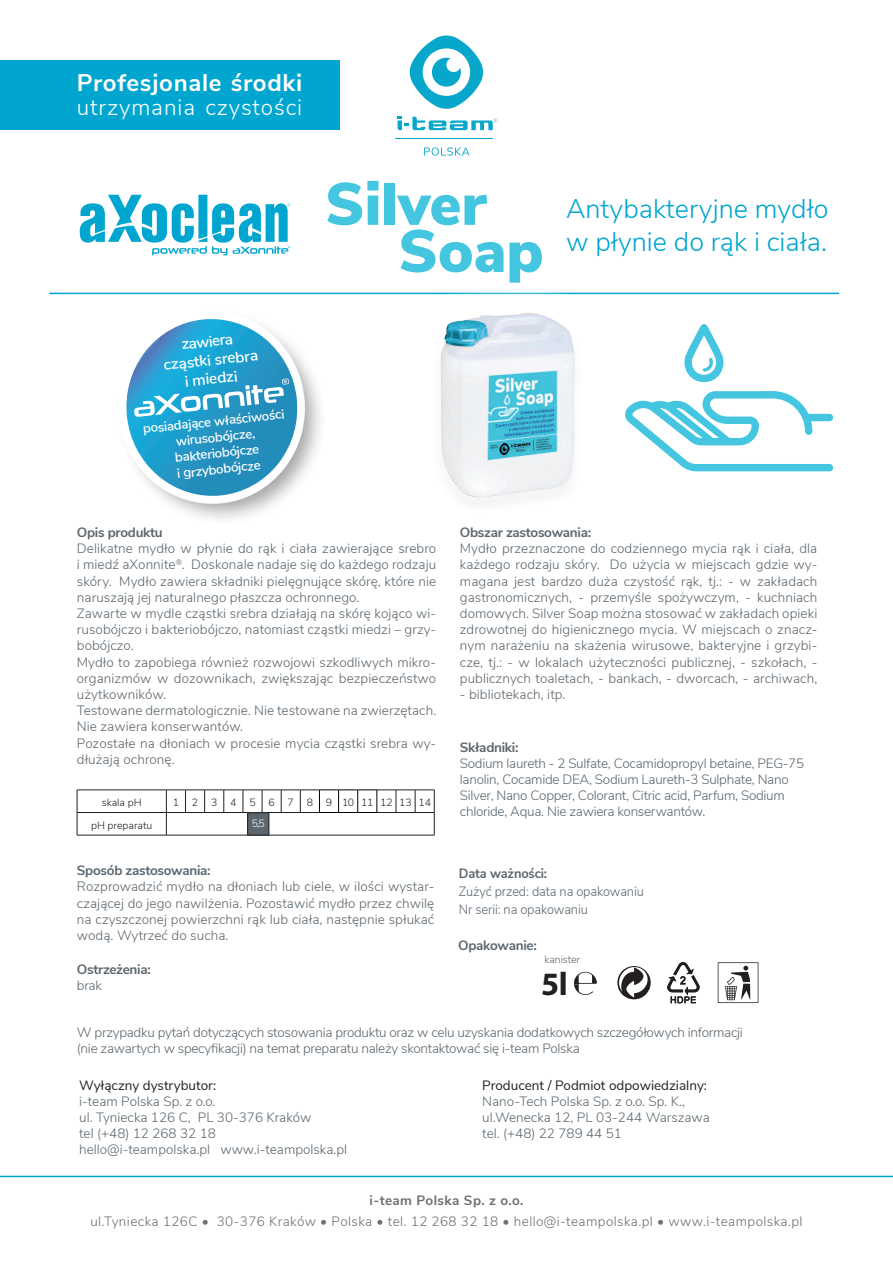
<style>
.page{position:relative;width:893px;height:1263px;background:#fff}
.page>*{position:absolute;margin:0;border:0;box-sizing:border-box;transform-origin:0 0}
.t1{font:900 59.55px/47.1px "Nunito Sans";color:#44c5e0}
.t2{font:700 32.7px "Myriad Pro";color:#231f20}
.t3{font:300 27px/32.4px "Nunito Sans";color:#00a6cf}
.t4{font:700 24px "Nunito Sans";letter-spacing:.03em;color:#fff}
.t5{font:300 22.5px "Nunito Sans";letter-spacing:.04em;color:#fff}
.t6{font:600 15.6px/18.6px "Nunito Sans";color:#fff;text-align:center}
.t7{font:300 13.5px/16.2px "Nunito Sans";color:#5b666e}
.t8{font:300 13.5px/16.2px "Nunito Sans";letter-spacing:-.02em;color:#5b666e}
.t9{font:300 13.5px "Nunito Sans";letter-spacing:.03em;color:#6d6e71}
.t10{font:700 13.5px "Nunito Sans";letter-spacing:-.02em;color:#5b666e}
.t11{font:13.5px "Nunito Sans";color:#231f20}
.t12{font:300 13.5px/18.3px "Nunito Sans";color:#5b666e;scale:.95 1}
.t13{font:700 13.5px "Nunito Sans";letter-spacing:.03em;color:#6d6e71}
.t14{font:700 13.5px "Nunito Sans";letter-spacing:-.02em;color:#5b666e;scale:.95 1}
.t15{font:600 13.35px/16px "Nunito Sans";color:#fff;text-align:center}
.t16{font:300 10.5px "Nunito Sans";color:#231f20}
.t17{font:300 10.5px "Nunito Sans";letter-spacing:-.01em;color:#5b666e}
.t18{font:300 10.5px "Nunito Sans";color:#fff}
</style>
<div class="page">
<div style="left:0;top:61px;width:340px;height:69px;background:#00a6cf"></div>
<svg style="left:410px;top:36px;width:73px;height:73px"></svg>
<hr style="left:395px;top:139px;width:98px;height:1px;background:#07a6cb">
<svg style="left:398px;top:116px;width:100px;height:14px"></svg>
<svg style="left:424px;top:147px;width:46px;height:9px"></svg>
<svg style="left:80px;top:195px;width:210px;height:60px"></svg>
<hr style="left:49px;top:293px;width:790px;height:1px;background:#00a6cf">
<div style="left:117px;top:310px;width:210px;height:216px;background:#231f20;opacity:.4"></div>
<svg style="left:117px;top:310px;width:195px;height:201px"></svg>
<div style="left:410px;top:282px;width:196px;height:246px;background:#fff"></div>
<img style="left:441px;top:313px;width:134px;height:184px">
<hr style="left:0;top:1176px;width:893px;height:1px;background:#00a6cf">
<svg style="left:625px;top:324px;width:208px;height:147px"></svg>
<hr style="left:77px;top:790px;width:89px;height:1px;background:#231f20">
<hr style="left:77px;top:812px;width:89px;height:1px;background:#231f20">
<svg style="left:77px;top:790px;width:1px;height:45px"></svg>
<hr style="left:77px;top:835px;width:89px;height:1px;background:#231f20">
<svg style="left:166px;top:790px;width:269px;height:46px"></svg>
<div style="left:248px;top:813px;width:21px;height:22px;background:#5b666e"></div>
<div style="left:247px;top:812px;width:22px;height:23px;border:1px solid #231f20"></div>
<svg style="left:617px;top:966px;width:34px;height:33px"></svg>
<svg style="left:574px;top:972px;width:23px;height:23px"></svg>
<svg style="left:667px;top:962px;width:33px;height:41px"></svg>
<svg style="left:718px;top:962px;width:40px;height:41px"></svg>
<h3 class="t4" style="left:77px;top:66px;width:227px">Profesjonale środki</h3>
<h3 class="t5" style="left:77px;top:91px;width:227px">utrzymania czystości</h3>
<p class="t6" style="left:161px;top:338px;width:96px;rotate:-6deg">zawiera cząstki srebra i miedzi</p>
<p class="t15" style="left:142px;top:420px;width:144px;rotate:-6deg">posiadające właściwości wirusobójcze, bakteriobójcze<br>i grzybobójcze</p>
<h1 class="t1" style="left:398px;top:185px;width:147px;text-indent:-73px">Silver<br>Soap</h1>
<h3 class="t3" style="left:566px;top:191px;width:264px">Antybakteryjne mydło w płynie do rąk i ciała.</h3>
<p class="t10" style="left:77px;top:522px;width:87px">Opis produktu</p>
<p class="t7" style="left:77px;top:540px;width:361px">Delikatne mydło w płynie do rąk i ciała zawierające srebro i miedź aXonnite<sup>®</sup>. Doskonale nadaje się do każdego rodzaju skóry. Mydło zawiera składniki pielęgnujące skórę, które nie naruszają jej naturalnego płaszcza ochronnego.<br>Zawarte w mydle cząstki srebra działają na skórę kojąco wi&shy;rusobójczo i bakteriobójczo, natomiast cząstki miedzi – grzy&shy;bobójczo.<br>Mydło to zapobiega również rozwojowi szkodliwych mikro&shy;organizmów w dozownikach, zwiększając bezpieczeństwo użytkowników.<br>Testowane dermatologicznie. Nie testowane na zwierzętach.<br>Nie zawiera konserwantów.<br>Pozostałe na dłoniach w procesie mycia cząstki srebra wy&shy;dłużają ochronę.</p>
<p class="t16" style="left:102px;top:795px;width:42px">skala pH</p>
<p class="t16" style="left:173px;top:795px;width:260px">1 2 3 4 5 6 7 8 9 1011121314</p>
<p class="t16" style="left:91px;top:818px;width:63px">pH preparatu</p>
<p class="t18" style="left:252px;top:815px;width:15px">5,5</p>
<p class="t10" style="left:77px;top:861px;width:135px">Sposób zastosowania:</p>
<p class="t7" style="left:77px;top:878px;width:359px;text-align:justify">Rozprowadzić mydło na dłoniach lub ciele, w ilości wystar&shy;czającej do jego nawilżenia. Pozostawić mydło przez chwilę na czyszczonej powierzchni rąk lub ciała, następnie spłukać wodą. Wytrzeć do sucha.</p>
<p class="t10" style="left:77px;top:959px;width:75px">Ostrzeżenia:</p>
<p class="t7" style="left:77px;top:979px;width:27px">brak</p>
<p class="t10" style="left:460px;top:522px;width:133px">Obszar zastosowania:</p>
<p class="t7" style="left:460px;top:540px;width:359px;text-align:justify">Mydło przeznaczone do codziennego mycia rąk i ciała, dla każdego rodzaju skóry. Do użycia w miejscach gdzie wy&shy;magana jest bardzo duża czystość rąk, tj.: - w zakładach gastronomicznych, - przemyśle spożywczym, - kuchniach domowych. Silver Soap można stosować w zakładach opieki zdrowotnej do higienicznego mycia. W miejscach o znacz&shy;nym narażeniu na skażenia wirusowe, bakteryjne i grzybi&shy;cze, tj.: - w lokalach użyteczności publicznej, - szkołach, - publicznych toaletach, - bankach, - dworcach, - archiwach,</p>
<p class="t7" style="left:460px;top:685px;width:107px">- bibliotekach, itp.</p>
<p class="t10" style="left:460px;top:737px;width:60px">Składniki:</p>
<p class="t8" style="left:460px;top:754px;width:346px">Sodium laureth - 2 Sulfate, Cocamidopropyl betaine, PEG-75 lanolin, Cocamide DEA, Sodium Laureth-3 Sulphate, Nano Silver, Nano Copper, Colorant, Citric acid, Parfum, Sodium chloride, Aqua. Nie zawiera konserwantów.</p>
<p class="t14" style="left:459px;top:863px;width:94px">Data ważności:</p>
<p class="t12" style="left:459px;top:881px;width:196px">Zużyć przed: data na opakowaniu<br>Nr serii: na opakowaniu</p>
<p class="t10" style="left:458px;top:935px;width:80px">Opakowanie:</p>
<p class="t17" style="left:545px;top:955px;width:37px">kanister</p>
<h2 class="t2" style="left:541px;top:964px;width:28px">5l</h2>
<p class="t8" style="left:77px;top:1023px;width:667px">W przypadku pytań dotyczących stosowania produktu oraz w celu uzyskania dodatkowych szczegółowych informacji (nie zawartych w specyfikacji) na temat preparatu należy skontaktować się i-team Polska</p>
<p class="t11" style="left:79px;top:1075px;width:139px">Wyłączny dystrybutor:</p>
<p class="t7" style="left:79px;top:1092px;width:270px">i-team Polska Sp. z o.o.<br>ul. Tyniecka 126 C, PL 30-376 Kraków<br>tel (+48) 12 268 32 18 hello@i-teampolska.pl www.i-teampolska.pl</p>
<p class="t11" style="left:482px;top:1075px;width:226px">Producent / Podmiot odpowiedzialny:</p>
<p class="t7" style="left:482px;top:1092px;width:229px">Nano-Tech Polska Sp. z o.o. Sp. K., ul.Wenecka 12, PL 03-244 Warszawa tel. (+48) 22 789 44 51</p>
<p class="t13" style="left:370px;top:1190px;width:155px">i-team Polska Sp. z o.o.</p>
<p class="t9" style="left:90px;top:1211px;width:714px">ul.Tyniecka 126C • 30-376 Kraków • Polska • tel. 12 268 32 18 • hello@i-teampolska.pl • www.i-teampolska.pl</p>
</div>
